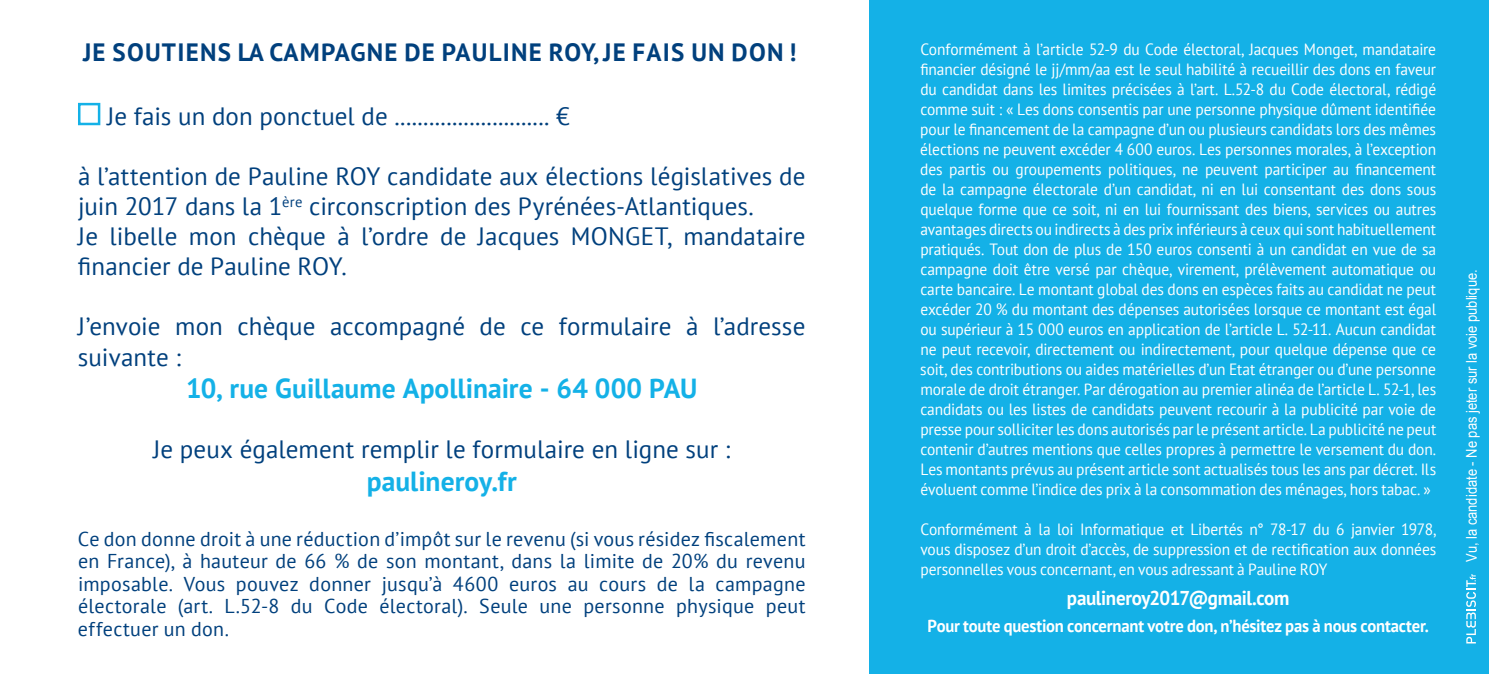
<style>
.page{position:relative;width:1489px;height:674px;background:#fff}
.page>*{position:absolute;margin:0;border:0;box-sizing:border-box;transform-origin:0 0}
.t1{font:700 27.5px "PT Sans";letter-spacing:.005em;color:#14b1e7}
.t2{font:25px/30px "PT Sans";letter-spacing:.005em;color:#00407d}
.t3{font:700 25px "PT Sans";letter-spacing:.05em;color:#00407d}
.t4{font:20px/22.5px "PT Sans";letter-spacing:.015em;color:#00407d;text-align:justify}
.t5{font:700 20px "PT Sans";letter-spacing:-.035em;color:#fff;scale:.95 1}
.t6{font:700 17.5px "PT Sans";letter-spacing:-.02em;color:#fff;scale:.95 1}
.t7{font:16.25px/20px "PT Sans";letter-spacing:-.01em;color:#fff;text-align:justify;scale:.95 1}
.t8{font:14.75px "Arial";color:#fff;scale:.87 1}
</style>
<div class="page">
<div style="left:94px;top:0;width:1394px;height:673px;background:#14b1e7"></div>
<div style="left:74px;top:0;width:795px;height:673px;background:#fff"></div>
<div style="left:78px;top:103px;width:22px;height:22px;border:2px solid #14b1e7"></div>
<svg style="left:1466px;top:574px;width:9px;height:69px"></svg>
<h2 class="t3" style="left:83px;top:36px;width:254px">Je soutiens la campag</h2>
<h2 class="t3" style="left:367px;top:36px;width:431px">ne de Pauline ROY, je fais un don !</h2>
<p class="t7" style="left:920px;top:39px;width:544px">Conformément à l’article 52-9 du Code électoral, Jacques Monget, mandataire financier désigné le jj/mm/aa est le seul habilité à recueillir des dons en faveur du candidat dans les limites précisées à l’art. L.52-8 du Code électoral, rédigé comme suit : « Les dons consentis par une personne physique dûment identifiée pour le financement de la campagne d’un ou plusieurs candidats lors des mêmes élections ne peuvent excéder 4 600 euros. Les personnes morales, à l’exception des partis ou groupements politiques, ne peuvent participer au financement de la campagne électorale d’un candidat, ni en lui consentant des dons sous quelque forme que ce soit, ni en lui fournissant des biens, services ou autres avantages directs ou indirects à des prix inférieurs à ceux qui sont habituellement pratiqués. Tout don de plus de 150 euros consenti à un candidat en vue de sa campagne doit être versé par chèque, virement, prélèvement automatique ou carte bancaire. Le montant global des dons en espèces faits au candidat ne peut excéder 20 % du montant des dépenses autorisées lorsque ce montant est égal ou supérieur à 15 000 euros en application de l’article L. 52-11. Aucun candidat ne peut recevoir, directement ou indirectement, pour quelque dépense que ce soit, des contributions ou aides matérielles d’un Etat étranger ou d’une personne morale de droit étranger. Par dérogation au premier alinéa de l’article L. 52-1, les candidats ou les listes de candidats peuvent recourir à la publicité par voie de presse pour solliciter les dons autorisés par le présent article. La publicité ne peut contenir d’autres mentions que celles propres à permettre le versement du don.<br>Les montants prévus au présent article sont actualisés tous les ans par décret. Ils évoluent comme l’indice des prix à la consommation des ménages, hors tabac. »</p>
<p class="t7" style="left:920px;top:519px;width:544px">Conformément à la loi Informatique et Libertés n° 78-17 du 6 janvier 1978, vous disposez d’un droit d’accès, de suppression et de rectification aux données personnelles vous concernant, en vous adressant à Pauline ROY</p>
<p class="t5" style="left:1066px;top:584px;width:236px">paulineroy2017@gmail.com</p>
<p class="t6" style="left:927px;top:614px;width:529px">Pour toute question concernant votre don, n’hésitez pas à nous contacter.</p>
<h2 class="t2" style="left:107px;top:101px;width:464px">Je fais un don ponctuel de ........................... €</h2>
<h2 class="t2" style="left:78px;top:161px;width:729px">à l’attention de Pauline ROY candidate aux élections législatives de juin 2017 dans la 1<sup>ère</sup> circonscription des Pyrénées-Atlantiques.<br>Je libelle mon chèque à l’ordre de Jacques MONGET, mandataire financier de Pauline ROY.</h2>
<h2 class="t2" style="left:78px;top:311px;width:729px">J’envoie mon chèque accompagné de ce formulaire à l’adresse suivante :</h2>
<h1 class="t1" style="left:186px;top:370px;width:512px">10, rue Guillaume Apollinaire - 64 000 PAU</h1>
<h2 class="t2" style="left:153px;top:433px;width:579px">Je peux également remplir le formulaire en ligne sur :</h2>
<h1 class="t1" style="left:367px;top:462px;width:151px">paulineroy.fr</h1>
<p class="t4" style="left:78px;top:526px;width:729px">Ce don donne droit à une réduction d’impôt sur le revenu (si vous résidez fiscalement en France), à hauteur de 66 % de son montant, dans la limite de 20% du revenu imposable. Vous pouvez donner jusqu’à 4600 euros au cours de la campagne électorale (art. L.52-8 du Code électoral). Seule une personne physique peut effectuer un don.</p>
<p class="t8" style="left:1461px;top:561px;width:337px;rotate:-90deg">Vu, la candidate - Ne pas jeter sur la voie publique.</p>
</div>
